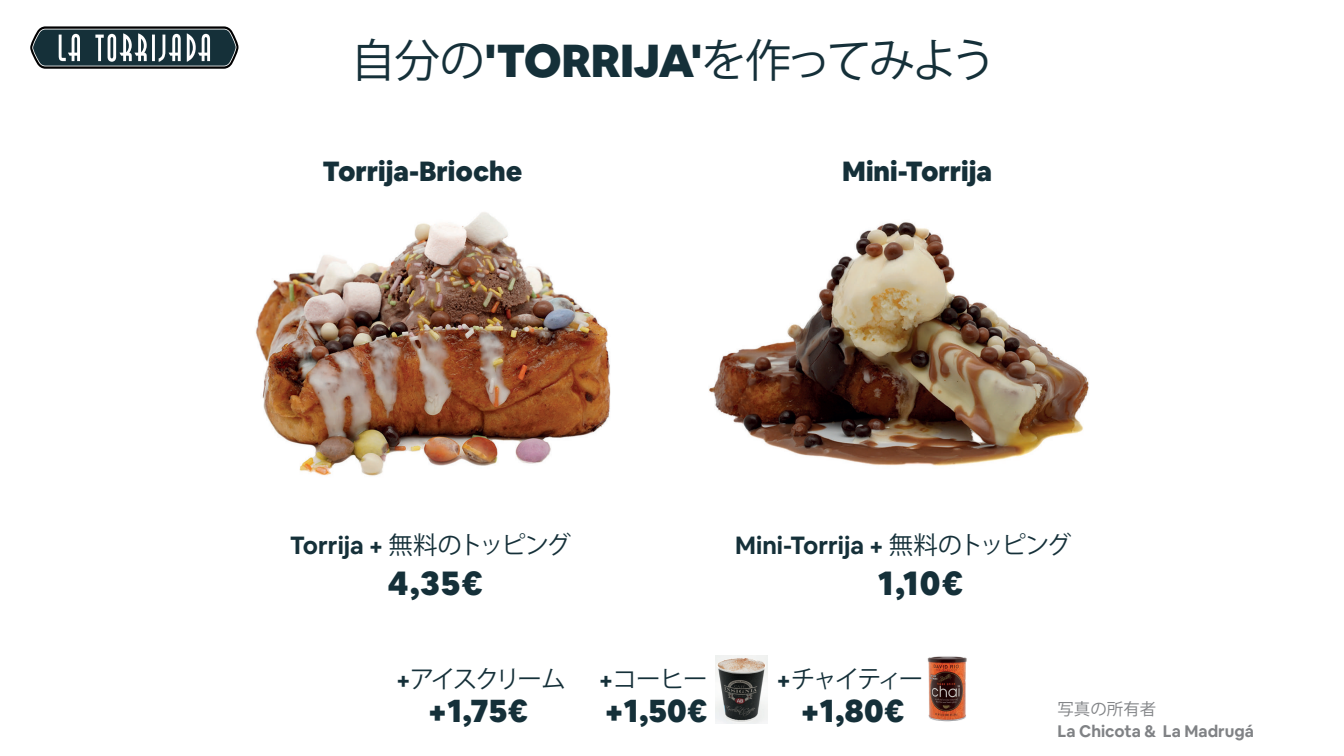
<style>
.page{position:relative;width:1344px;height:756px;background:#fff}
.page>*{position:absolute;margin:0;border:0;box-sizing:border-box;transform-origin:0 0}
.t1{font:45.5px "Koz Go Pr 6 N";letter-spacing:-.06em;color:#153039}
.t2{font:33.95px "Airbnb Cereal W Blk";color:#153039}
.t3{font:32.2px "Airbnb Cereal W Blk";color:#153039}
.t4{font:27.3px "Airbnb Cereal W Blk";color:#153039}
.t5{font:24.5px "Airbnb Cereal W Bd";color:#153039}
.t6{font:24.5px "Koz Go Pr 6 N";letter-spacing:-.1em;color:#153039}
.t7{font:16.45px "Airbnb Cereal W Bd";color:#808285}
.t8{font:16.45px "Koz Go Pr 6 N";color:#808285}
.s1{font-family:"Airbnb Cereal W Blk"}
.s2{font-family:"Koz Go Pr 6 N"}
.s3{font-family:"Airbnb Cereal W Bd"}
</style>
<div class="page">
<img style="left:255px;top:212px;width:834px;height:512px">
<svg style="left:30px;top:26px;width:209px;height:43px"></svg>
<img style="left:924px;top:655px;width:46px;height:68px">
<img style="left:716px;top:655px;width:51px;height:68px">
<h1 class="t1" style="left:351px;top:35px;width:647px">自分の<span class="s1">'TORRIJA'</span>を作ってみよう</h1>
<p class="t4" style="left:322px;top:153px;width:201px">Torrija-Brioche</p>
<p class="t4" style="left:842px;top:153px;width:151px">Mini-Torrija</p>
<p class="t5" style="left:290px;top:530px;width:283px">Torrija + <span class="s2">無料のトッピング</span></p>
<p class="t5" style="left:735px;top:530px;width:337px">Mini-Torrija + <span class="s2">無料のトッピング</span></p>
<h2 class="t2" style="left:388px;top:561px;width:96px">4,35€</h2>
<h2 class="t2" style="left:878px;top:561px;width:86px">1,10€</h2>
<p class="t6" style="left:396px;top:665px;width:171px"><span class="s3">+</span>アイスクリーム</p>
<p class="t6" style="left:599px;top:665px;width:110px"><span class="s3">+</span>コーヒー</p>
<p class="t6" style="left:777px;top:665px;width:148px"><span class="s3">+</span>チャイティー</p>
<h3 class="t3" style="left:428px;top:690px;width:101px">+1,75€</h3>
<h3 class="t3" style="left:604px;top:690px;width:104px">+1,50€</h3>
<h3 class="t3" style="left:800px;top:690px;width:105px">+1,80€</h3>
<p class="t8" style="left:1058px;top:700px;width:100px">写真の所有者</p>
<p class="t7" style="left:1058px;top:721px;width:198px">La Chicota &amp; La Madrugá</p>
</div>
